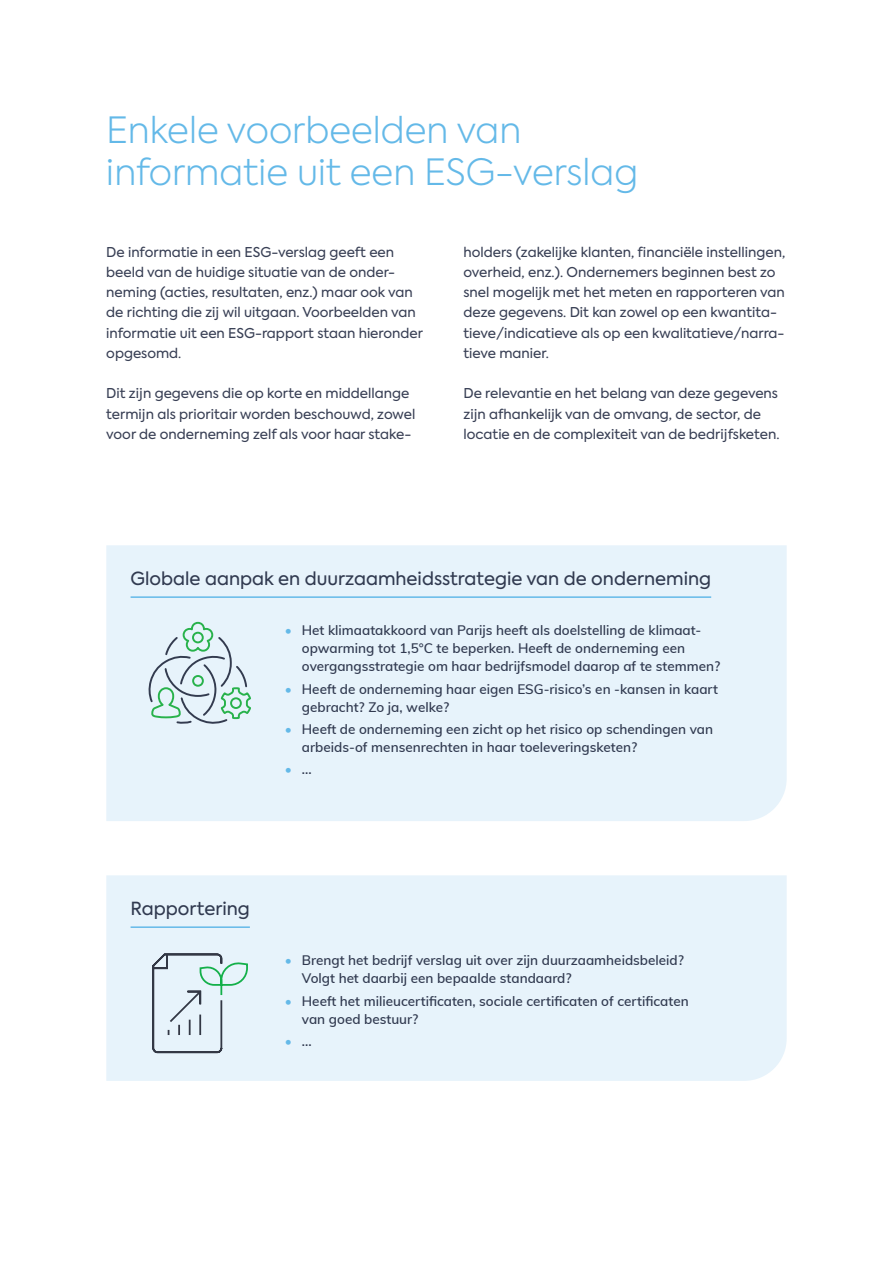
<style>
.page{position:relative;width:893px;height:1263px;background:#fff}
.page>*{position:absolute;margin:0;border:0;box-sizing:border-box;transform-origin:0 0}
.t1{font:300 36px/42px "Axiforma";color:#64b9e8}
.t2{font:18px "Axiforma";color:#313a50}
.t3{font:13.5px/20.2px "Axiforma";color:#394055}
.t4{font:600 13.5px/18px "Muli";color:#313a50}
.s1{color:#64b9e8}
</style>
<div class="page">
<div style="left:106px;top:545px;width:681px;height:276px;background:#e7f3fb"></div>
<hr style="left:131px;top:596px;width:580px;height:2px;background:#64b9e8">
<svg style="left:149px;top:621px;width:103px;height:105px"></svg>
<div style="left:106px;top:875px;width:681px;height:206px;background:#e7f3fb"></div>
<hr style="left:131px;top:926px;width:119px;height:2px;background:#64b9e8">
<svg style="left:151px;top:953px;width:98px;height:101px"></svg>
<p class="t1" style="left:106px;top:108px;width:533px">Enkele voorbeelden van informatie uit een ESG-verslag</p>
<p class="t3" style="left:106px;top:242px;width:318px">De informatie in een ESG-verslag geeft een beeld van de huidige situatie van de onder&shy;neming (acties, resultaten, enz.) maar ook van de richting die zij wil uitgaan. Voorbeelden van informatie uit een ESG-rapport staan hieronder opgesomd.</p>
<p class="t3" style="left:106px;top:383px;width:310px">Dit zijn gegevens die op korte en middellange termijn als prioritair worden beschouwd, zowel voor de onderneming zelf als voor haar stake-</p>
<p class="t3" style="left:463px;top:242px;width:323px">holders (zakelijke klanten, financiële instellingen, overheid, enz.). Ondernemers beginnen best zo snel mogelijk met het meten en rapporteren van deze gegevens. Dit kan zowel op een kwantita&shy;tieve/indicatieve als op een kwalitatieve/narra&shy;tieve manier.</p>
<p class="t3" style="left:463px;top:383px;width:317px">De relevantie en het belang van deze gegevens zijn afhankelijk van de omvang, de sector, de locatie en de complexiteit van de bedrijfsketen.</p>
<p class="t2" style="left:131px;top:567px;width:582px">Globale aanpak en duurzaamheidsstrategie van de onderneming</p>
<p class="t4" style="left:302px;top:621px;width:420px;text-indent:-17px"><span class="s1">•</span> Het klimaatakkoord van Parijs heeft als doelstelling de klimaat&shy;opwarming tot 1,5°C te beperken. Heeft de onderneming een overgangsstrategie om haar bedrijfsmodel daarop af te stemmen?</p>
<p class="t4" style="left:302px;top:679px;width:418px;text-indent:-17px"><span class="s1">•</span> Heeft de onderneming haar eigen ESG-risico’s en -kansen in kaart gebracht? Zo ja, welke?</p>
<p class="t4" style="left:302px;top:719px;width:413px;text-indent:-17px"><span class="s1">•</span> Heeft de onderneming een zicht op het risico op schendingen van arbeids-of mensenrechten in haar toeleveringsketen?</p>
<p class="t4" style="left:285px;top:760px;width:28px"><span class="s1">•</span> ...</p>
<p class="t2" style="left:131px;top:897px;width:121px">Rapportering</p>
<p class="t4" style="left:302px;top:951px;width:384px;text-indent:-17px"><span class="s1">•</span> Brengt het bedrijf verslag uit over zijn duurzaamheidsbeleid?<br>Volgt het daarbij een bepaalde standaard?</p>
<p class="t4" style="left:302px;top:991px;width:388px;text-indent:-17px"><span class="s1">•</span> Heeft het milieucertificaten, sociale certificaten of certificaten van goed bestuur?</p>
<p class="t4" style="left:285px;top:1031px;width:28px"><span class="s1">•</span> ...</p>
</div>
